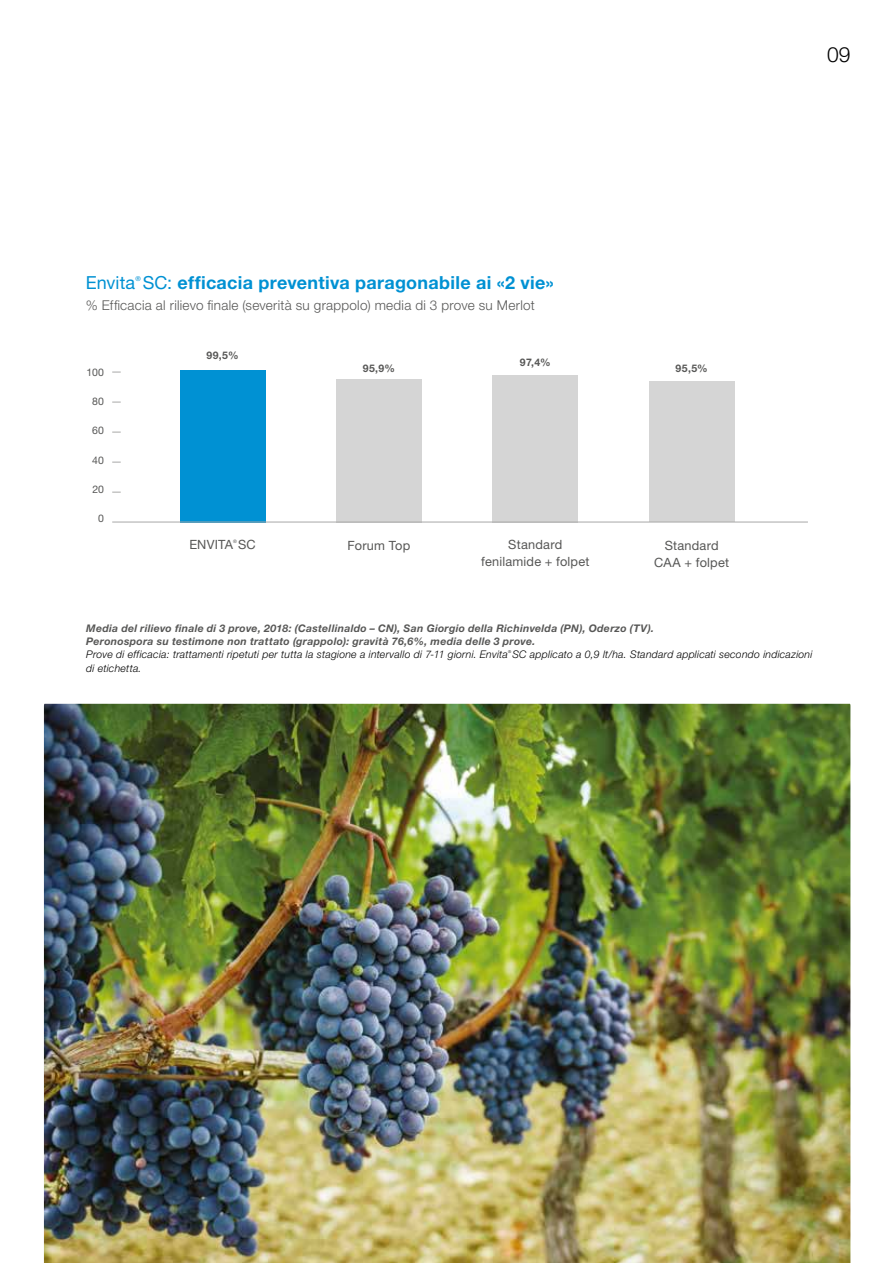
<style>
.page{position:relative;width:893px;height:1263px;background:#fff}
.page>*{position:absolute;margin:0;border:0;box-sizing:border-box;transform-origin:0 0}
.t1{font:300 21px "Helvetica Neue LT Std";color:#000}
.t2{font:700 18px "Helvetica Neue LT Std";letter-spacing:.015em;color:#0091d3}
.t3{font:300 13.5px "Helvetica Neue LT Std";letter-spacing:.02em;color:#575756}
.t4{font:12.75px/16.5px "Helvetica Neue LT Std";letter-spacing:.015em;color:#575756;text-align:center}
.t5{font:italic 700 10.5px/12.6px "Helvetica Neue LT Std";letter-spacing:.03em;color:#575756}
.t6{font:italic 300 10.5px "Helvetica Neue LT Std";letter-spacing:.025em;color:#000}
.t7{font:700 10.5px "Helvetica Neue LT Std";letter-spacing:.04em;color:#575756}
.t8{font:10.5px "Helvetica Neue LT Std";letter-spacing:.025em;color:#575756}
.t9{font:6.6px "Helvetica Neue LT Std";color:#0091d3}
.t10{font:4.65px "Helvetica Neue LT Std";color:#575756}
.t11{font:italic 300 3.9px "Helvetica Neue LT Std";color:#000}
.s1{font-weight:400}
</style>
<div class="page">
<img style="left:44px;top:704px;width:806px;height:559px">
<div style="left:180px;top:370px;width:85px;height:152px;background:#0091d3"></div>
<div style="left:493px;top:375px;width:85px;height:147px;background:#d5d5d5"></div>
<div style="left:336px;top:379px;width:85px;height:143px;background:#d5d5d5"></div>
<div style="left:649px;top:381px;width:85px;height:141px;background:#d5d5d5"></div>
<hr style="left:112px;top:522px;width:696px;height:1px;background:#a8a8a7">
<h1 class="t1" style="left:827px;top:42px;width:25px">09</h1>
<p class="t9" style="left:135px;top:274px;width:7px">®</p>
<p class="t3" style="left:86px;top:297px;width:450px">% Efficacia al rilievo finale (severità su grappolo) media di 3 prove su Merlot</p>
<h2 class="t2" style="left:86px;top:272px;width:470px"><span class="s1">Envita SC:</span> efficacia preventiva paragonabile ai «2 vie»</h2>
<p class="t8" style="left:86px;top:366px;width:19px">100</p>
<p class="t8" style="left:92px;top:395px;width:13px">80</p>
<p class="t8" style="left:92px;top:424px;width:14px">60</p>
<p class="t8" style="left:92px;top:454px;width:13px">40</p>
<p class="t8" style="left:92px;top:483px;width:13px">20</p>
<p class="t8" style="left:98px;top:512px;width:7px">0</p>
<p class="t7" style="left:207px;top:349px;width:34px">99,5%</p>
<p class="t7" style="left:520px;top:356px;width:32px">97,4%</p>
<p class="t7" style="left:363px;top:362px;width:34px">95,9%</p>
<p class="t7" style="left:676px;top:362px;width:34px">95,5%</p>
<p class="t10" style="left:233px;top:539px;width:5px">®</p>
<p class="t4" style="left:481px;top:536px;width:110px">Standard fenilamide + folpet</p>
<p class="t4" style="left:189px;top:536px;width:68px">ENVITA SC</p>
<p class="t4" style="left:347px;top:537px;width:64px">Forum Top</p>
<p class="t4" style="left:654px;top:537px;width:76px">Standard<br>CAA + folpet</p>
<p class="t5" style="left:86px;top:622px;width:569px">Media del rilievo finale di 3 prove, 2018: (Castellinaldo – CN), San Giorgio della Richinvelda (PN), Oderzo (TV).<br>Peronospora su testimone non trattato (grappolo): gravità 76,6%, media delle 3 prove.</p>
<p class="t6" style="left:86px;top:648px;width:728px">Prove di efficacia: trattamenti ripetuti per tutta la stagione a intervallo di 7-11 giorni. Envita SC applicato a 0,9 lt/ha. Standard applicati secondo indicazioni</p>
<p class="t11" style="left:508px;top:650px;width:5px">®</p>
<p class="t6" style="left:86px;top:662px;width:57px">di etichetta.</p>
</div>
